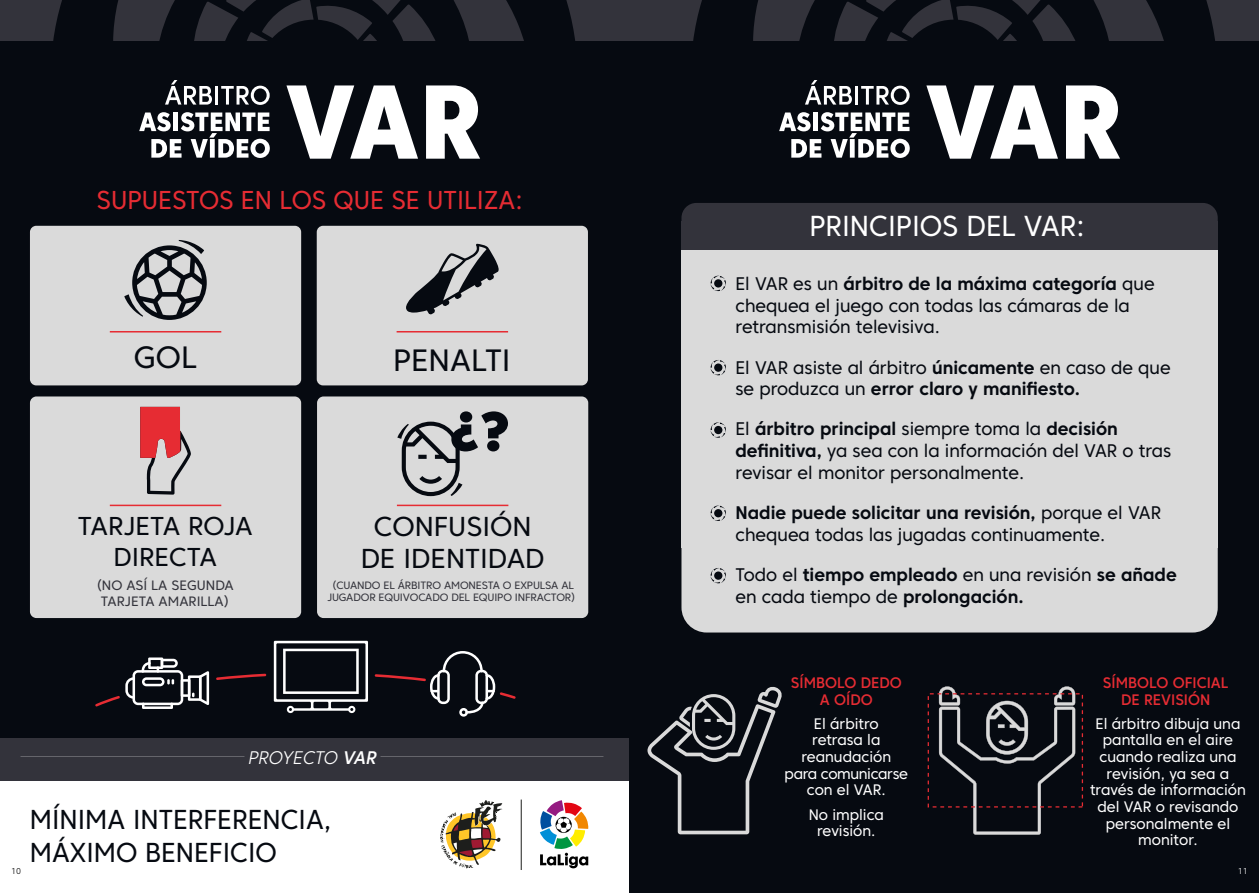
<style>
.page{position:relative;width:1259px;height:893px;background:#fff}
.page>*{position:absolute;margin:0;border:0;box-sizing:border-box;transform-origin:0 0}
.t1{font:30.75px "Core Sans C 45";color:#060a11}
.t2{font:28.8px "Core Sans C 45";color:#fff;scale:.96 1}
.t3{font:27.3px/32.8px "Core Sans C 45";color:#060a11;scale:.96 1}
.t4{font:27.3px/32.1px "Core Sans C 45";color:#060a11;text-align:center}
.t5{font:25.8px "Core Sans C 45";color:#e62c33;scale:.96 1}
.t6{font:25.8px/30.9px "Core Sans C 45";color:#060a11;text-align:center}
.t7{font:18.15px/21.9px "Core Sans C 45";color:#060a11;scale:.96 1}
.t8{font:700 18.15px "Core Sans C 65";color:#060a11;scale:.96 1}
.t9{font:18.15px "Core Sans C 35 Light It";color:#fff;scale:.96 1}
.t10{font:15.15px/16.6px "Core Sans C 45";color:#fff;text-align:center;scale:.96 1}
.t11{font:500 15.15px/16.6px "Core Sans C 55";color:#e62c33;text-align:center;scale:.96 1}
.t12{font:13.5px/16.2px "Core Sans C 45";color:#33333b;text-align:center}
.t13{font:10.65px/12.8px "Core Sans C 45";letter-spacing:-.01em;color:#33333b;text-align:center}
.t14{font:300 8.4px "Core Sans C 35";color:#000}
.t15{font:300 8.4px "Core Sans C 35";color:#fff}
.s1{font-family:"Core Sans C 55 Medium It"}
.s2{font-family:"Core Sans C 45";font-weight:400}
.s3{font-family:"Core Sans C 65";font-weight:700}
</style>
<div class="page">
<div style="left:0;top:0;width:629px;height:756px;background:#060a11"></div>
<div style="left:30px;top:226px;width:271px;height:159px;background:#dadada;border-radius:6px"></div>
<div style="left:317px;top:226px;width:271px;height:159px;background:#dadada;border-radius:6px"></div>
<div style="left:30px;top:396px;width:271px;height:222px;background:#dadada;border-radius:6px"></div>
<div style="left:317px;top:396px;width:271px;height:222px;background:#dadada;border-radius:6px"></div>
<div style="left:0;top:738px;width:629px;height:42px;background:#33333b"></div>
<svg style="left:124px;top:240px;width:83px;height:80px"></svg>
<svg style="left:165px;top:80px;width:47px;height:25px"></svg>
<hr style="left:215px;top:86px;width:3px;height:19px;background:#fff">
<svg style="left:221px;top:86px;width:49px;height:19px"></svg>
<svg style="left:139px;top:112px;width:131px;height:46px"></svg>
<svg style="left:286px;top:85px;width:132px;height:74px"></svg>
<svg style="left:426px;top:85px;width:54px;height:74px"></svg>
<hr style="left:110px;top:331px;width:111px;height:1px;background:#e62c33">
<hr style="left:110px;top:505px;width:111px;height:1px;background:#e62c33">
<hr style="left:396px;top:331px;width:112px;height:1px;background:#e62c33">
<hr style="left:397px;top:505px;width:111px;height:1px;background:#e62c33">
<svg style="left:406px;top:244px;width:93px;height:71px"></svg>
<svg style="left:140px;top:407px;width:51px;height:88px"></svg>
<svg style="left:397px;top:411px;width:111px;height:85px"></svg>
<svg style="left:440px;top:800px;width:62px;height:68px"></svg>
<hr style="left:521px;top:799px;width:1px;height:71px;background:#1d1e1c">
<svg style="left:274px;top:641px;width:94px;height:72px"></svg>
<svg style="left:95px;top:657px;width:114px;height:52px"></svg>
<svg style="left:375px;top:651px;width:141px;height:66px"></svg>
<svg style="left:216px;top:674px;width:50px;height:6px"></svg>
<svg style="left:540px;top:800px;width:48px;height:68px"></svg>
<svg style="left:0;top:0;width:62px;height:41px;background:#2f2f37"></svg>
<div style="left:629px;top:0;width:630px;height:893px;background:#060a11"></div>
<svg style="left:805px;top:80px;width:47px;height:25px"></svg>
<hr style="left:855px;top:86px;width:3px;height:19px;background:#fff">
<svg style="left:861px;top:86px;width:48px;height:19px"></svg>
<svg style="left:779px;top:112px;width:130px;height:46px"></svg>
<svg style="left:926px;top:85px;width:132px;height:74px"></svg>
<svg style="left:1066px;top:85px;width:54px;height:74px"></svg>
<div style="left:681px;top:203px;width:536px;height:49px;background:#33333b;border-radius:15px"></div>
<div style="left:681px;top:221px;width:536px;height:31px;background:#33333b"></div>
<div style="left:681px;top:250px;width:536px;height:382px;background:#dadada;border-radius:25px"></div>
<div style="left:681px;top:250px;width:536px;height:297px;background:#dadada"></div>
<svg style="left:710px;top:276px;width:16px;height:15px"></svg>
<div style="left:714px;top:279px;width:8px;height:9px;background:#060a11;border-radius:50%"></div>
<svg style="left:710px;top:360px;width:16px;height:15px"></svg>
<div style="left:714px;top:363px;width:8px;height:9px;background:#060a11;border-radius:50%"></div>
<svg style="left:710px;top:422px;width:16px;height:16px"></svg>
<div style="left:714px;top:426px;width:8px;height:8px;background:#060a11;border-radius:50%"></div>
<svg style="left:710px;top:505px;width:16px;height:16px"></svg>
<div style="left:714px;top:509px;width:8px;height:8px;background:#060a11;border-radius:50%"></div>
<svg style="left:710px;top:568px;width:16px;height:15px"></svg>
<div style="left:714px;top:571px;width:8px;height:9px;background:#060a11;border-radius:50%"></div>
<svg style="left:647px;top:686px;width:135px;height:148px"></svg>
<svg style="left:939px;top:686px;width:136px;height:149px"></svg>
<div style="left:927px;top:693px;width:156px;height:114px;border:1px dashed #e62c33"></div>
<svg style="left:113px;top:0;width:1146px;height:41px"></svg>
<h3 class="t5" style="left:97px;top:183px;width:445px">SUPUESTOS EN LOS QUE SE UTILIZA:</h3>
<h1 class="t1" style="left:134px;top:338px;width:65px">GOL</h1>
<h1 class="t1" style="left:393px;top:341px;width:119px">PENALTI</h1>
<h3 class="t4" style="left:361px;top:510px;width:185px">CONFUSIÓN<br>DE IDENTIDAD</h3>
<h3 class="t6" style="left:78px;top:510px;width:176px">TARJETA ROJA<br>DIRECTA</h3>
<p class="t12" style="left:96px;top:577px;width:139px">(NO ASÍ LA SEGUNDA<br>TARJETA AMARILLA)</p>
<p class="t13" style="left:327px;top:578px;width:250px">(CUANDO EL ÁRBITRO AMONESTA O EXPULSA AL<br>JUGADOR EQUIVOCADO DEL EQUIPO INFRACTOR)</p>
<p class="t9" style="left:248px;top:746px;width:135px">PROYECTO <span class="s1">VAR</span></p>
<h3 class="t3" style="left:30px;top:803px;width:316px">MÍNIMA INTERFERENCIA,<br>MÁXIMO BENEFICIO</h3>
<h2 class="t2" style="left:809px;top:208px;width:288px">PRINCIPIOS DEL VAR:</h2>
<p class="t8" style="left:735px;top:272px;width:438px"><span class="s2">El VAR es un</span> árbitro de la máxima categoría <span class="s2">que</span></p>
<p class="t7" style="left:735px;top:294px;width:412px">chequea el juego con todas las cámaras de la retransmisión televisiva.</p>
<p class="t7" style="left:735px;top:356px;width:455px">El VAR asiste al árbitro <span class="s3">únicamente</span> en caso de que</p>
<p class="t8" style="left:735px;top:378px;width:360px"><span class="s2">se produzca un</span> error claro y manifiesto.</p>
<p class="t8" style="left:735px;top:418px;width:400px"><span class="s2">El</span> árbitro principal <span class="s2">siempre toma la</span> decisión</p>
<p class="t7" style="left:735px;top:440px;width:455px"><span class="s3">definitiva,</span> ya sea con la información del VAR o tras revisar el monitor personalmente.</p>
<p class="t8" style="left:735px;top:502px;width:445px">Nadie puede solicitar una revisión, <span class="s2">porque el VAR</span></p>
<p class="t7" style="left:735px;top:524px;width:387px">chequea todas las jugadas continuamente.</p>
<p class="t8" style="left:735px;top:563px;width:461px"><span class="s2">Todo el</span> tiempo empleado <span class="s2">en una revisión</span> se añade</p>
<p class="t7" style="left:735px;top:586px;width:302px">en cada tiempo de <span class="s3">prolongación.</span></p>
<p class="t11" style="left:791px;top:674px;width:117px">SÍMBOLO DEDO<br>A OÍDO</p>
<p class="t10" style="left:784px;top:715px;width:130px">El árbitro<br>retrasa la reanudación para comunicarse con el VAR.</p>
<p class="t10" style="left:808px;top:806px;width:80px">No implica revisión.</p>
<p class="t11" style="left:1103px;top:674px;width:132px">SÍMBOLO OFICIAL<br>DE REVISIÓN</p>
<p class="t10" style="left:1090px;top:715px;width:164px">El árbitro dibuja una pantalla en el aire cuando realiza una revisión, ya sea a través de información del VAR o revisando personalmente el monitor.</p>
<p class="t14" style="left:11px;top:866px;width:11px">10</p>
<p class="t15" style="left:1237px;top:866px;width:11px">11</p>
</div>
